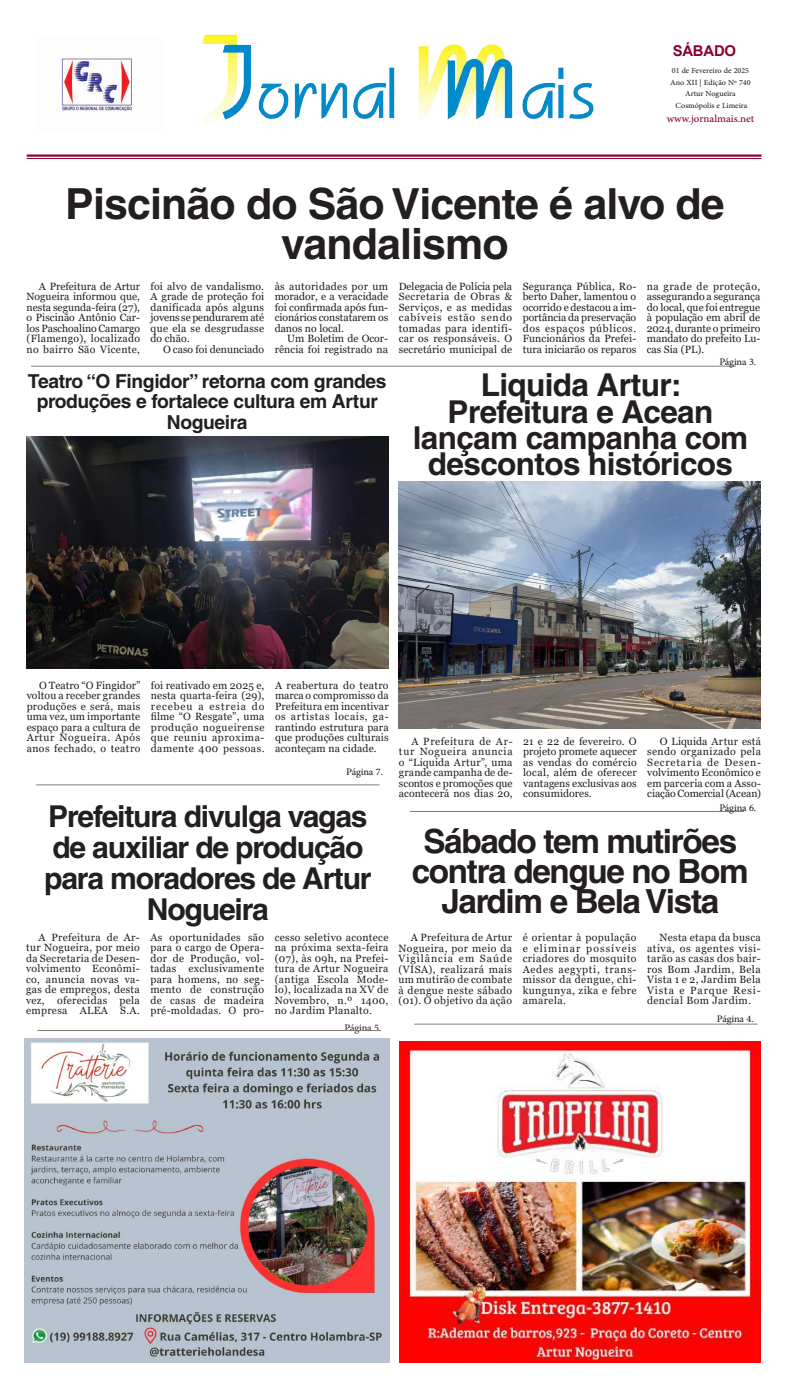
<style>
.page{position:relative;width:787px;height:1389px;background:#fff}
.page>*{position:absolute;margin:0;border:0;box-sizing:border-box;transform-origin:0 0}
.t1{font:700 42.88px/40.2px "Helvetica";letter-spacing:-.02em;color:#231f20;text-align:center}
.t2{font:700 33.25px/29.8px "Helvetica";letter-spacing:-.04em;color:#231f20;text-align:center}
.t3{font:700 31.5px/26.2px "Helvetica";letter-spacing:-.02em;color:#231f20;text-align:center}
.t4{font:700 30.1px/31px "Helvetica";letter-spacing:-.04em;color:#231f20;text-align:center}
.t5{font:700 19.25px/20.1px "Helvetica";letter-spacing:-.02em;color:#231f20;text-align:center}
.t6{font:14.88px "Adobe Arabic";color:#8b012f}
.t7{font:700 14.88px "Arial";letter-spacing:-.015em;color:#8b012f}
.t8{font:14px "Adobe Arabic";letter-spacing:-.01em;color:#231f20}
.t9{font:10.94px/11.4px "Adobe Arabic";color:#231f20;text-align:center}
.t10{font:10.5px/10.5px "Georgia";letter-spacing:.025em;color:#231f20;text-align:justify}
.t11{font:10.5px "Georgia";color:#231f20}
</style>
<div class="page">
<hr style="left:27px;top:155px;width:734px;height:2px;background:#8b012f">
<hr style="left:27px;top:158px;width:734px;height:1px;background:#8b012f">
<img style="left:202px;top:34px;width:392px;height:89px">
<img style="left:61px;top:58px;width:71px;height:54px">
<hr style="left:31px;top:366px;width:704px;height:1px;background:#7f7f7f">
<hr style="left:409px;top:811px;width:334px;height:1px;background:#7f7f7f">
<hr style="left:414px;top:1024px;width:343px;height:1px;background:#7f7f7f">
<hr style="left:36px;top:785px;width:343px;height:1px;background:#7f7f7f">
<hr style="left:37px;top:1030px;width:343px;height:1px;background:#7f7f7f">
<img style="left:399px;top:1042px;width:361px;height:320px">
<img style="left:25px;top:1039px;width:364px;height:324px">
<img style="left:26px;top:437px;width:362px;height:232px">
<img style="left:398px;top:481px;width:362px;height:248px">
<h3 class="t7" style="left:672px;top:40px;width:65px">SÁBADO</h3>
<p class="t9" style="left:670px;top:64px;width:82px">01 de Fevereiro de 2025<br>Ano XII | Edição Nº 740<br>Artur Nogueira<br>Cosmópolis e Limeira</p>
<h3 class="t6" style="left:666px;top:108px;width:89px">www.jornalmais.net</h3>
<h1 class="t1" style="left:65px;top:183px;width:660px">Piscinão do São Vicente é alvo de vandalismo</h1>
<p class="t10" style="left:27px;top:281px;width:115px;text-indent:12px">A Prefeitura de Artur Nogueira informou que, nesta segunda-feira (27), o Piscinão Antônio Car&shy;los Paschoalino Camargo (Flamengo), localizado no bairro São Vicente,</p>
<p class="t10" style="left:150px;top:281px;width:115px">foi alvo de vandalismo.<br>A grade de proteção foi danificada após alguns jovens se pendurarem até que ela se desgrudasse do chão.</p>
<p class="t10" style="left:398px;top:281px;width:115px">Delegacia de Polícia pela Secretaria de Obras &amp; Serviços, e as medidas cabíveis estão sendo tomadas para identifi&shy;car os responsáveis. O secretário municipal de</p>
<p class="t10" style="left:522px;top:281px;width:115px">Segurança Pública, Ro&shy;berto Daher, lamentou o ocorrido e destacou a im&shy;portância da preservação dos espaços públicos.<br>Funcionários da Prefei&shy;tura iniciarão os reparos</p>
<p class="t10" style="left:646px;top:281px;width:115px">na grade de proteção, assegurando a segurança do local, que foi entregue à população em abril de 2024, durante o primeiro mandato do prefeito Lu&shy;cas Sia (PL).</p>
<p class="t10" style="left:274px;top:281px;width:115px">às autoridades por um morador, e a veracidade foi confirmada após fun&shy;cionários constatarem os danos no local.</p>
<p class="t10" style="left:274px;top:334px;width:115px;text-align:right">Um Boletim de Ocor&shy;rência foi registrado na</p>
<p class="t11" style="left:163px;top:343px;width:103px">O caso foi denunciado</p>
<h3 class="t5" style="left:28px;top:371px;width:360px">Teatro “O Fingidor” retorna com grandes produções e fortalece cultura em Artur<br>Nogueira</h3>
<h3 class="t8" style="left:719px;top:352px;width:38px">Página 3.</h3>
<h3 class="t3" style="left:412px;top:372px;width:337px">Liquida Artur:<br>Prefeitura e Acean lançam campanha com descontos históricos</h3>
<p class="t10" style="left:27px;top:680px;width:115px;text-indent:12px">O Teatro “O Fingidor” voltou a receber grandes produções e será, mais uma vez, um importante espaço para a cultura de Artur Nogueira. Após anos fechado, o teatro</p>
<p class="t10" style="left:151px;top:680px;width:115px">foi reativado em 2025 e, nesta quarta-feira (29), recebeu a estreia do filme “O Resgate”, uma produção nogueirense que reuniu aproxima&shy;damente 400 pessoas.</p>
<p class="t10" style="left:275px;top:680px;width:115px">A reabertura do teatro marca o compromisso da Prefeitura em incentivar os artistas locais, ga&shy;rantindo estrutura para que produções culturais aconteçam na cidade.</p>
<h3 class="t8" style="left:346px;top:762px;width:38px">Página 7.</h3>
<h3 class="t4" style="left:44px;top:800px;width:329px">Prefeitura divulga vagas de auxiliar de produção para moradores de Artur<br>Nogueira</h3>
<p class="t10" style="left:26px;top:932px;width:115px;text-indent:12px">A Prefeitura de Ar&shy;tur Nogueira, por meio da Secretaria de Desen&shy;volvimento Econômi&shy;co, anuncia novas va&shy;gas de empregos, desta vez, oferecidas pela empresa ALEA S.A.</p>
<p class="t10" style="left:150px;top:932px;width:115px">As oportunidades são para o cargo de Opera&shy;dor de Produção, vol&shy;tadas exclusivamente para homens, no seg&shy;mento de construção de casas de madeira pré-moldadas. O pro-</p>
<p class="t10" style="left:274px;top:932px;width:115px">cesso seletivo acontece na próxima sexta-feira (07), às 09h, na Prefei&shy;tura de Artur Nogueira (antiga Escola Mode&shy;lo), localizada na XV de Novembro, n.º 1400, no Jardim Planalto.</p>
<h3 class="t8" style="left:344px;top:1018px;width:38px">Página 5.</h3>
<p class="t10" style="left:399px;top:736px;width:115px;text-indent:12px">A Prefeitura de Ar&shy;tur Nogueira anuncia o “Liquida Artur”, uma grande campanha de de&shy;scontos e promoções que acontecerá nos dias 20,</p>
<p class="t10" style="left:523px;top:736px;width:115px">21 e 22 de fevereiro. O projeto promete aquecer as vendas do comércio local, além de oferecer vantagens exclusivas aos consumidores.</p>
<p class="t10" style="left:647px;top:736px;width:115px;text-indent:12px">O Liquida Artur está sendo organizado pela Secretaria de Desen&shy;volvimento Econômico e em parceria com a Asso&shy;ciação Comercial (Acean)</p>
<h3 class="t8" style="left:719px;top:798px;width:38px">Página 6.</h3>
<h2 class="t2" style="left:411px;top:826px;width:338px">Sábado tem mutirões contra dengue no Bom<br>Jardim e Bela Vista</h2>
<p class="t10" style="left:398px;top:933px;width:115px;text-indent:12px">A Prefeitura de Artur Nogueira, por meio da Vigilância em Saúde (VISA), realizará mais um mutirão de combate à dengue neste sábado (01). O objetivo da ação</p>
<p class="t10" style="left:522px;top:933px;width:115px">é orientar à população e eliminar possíveis criadores do mosquito Aedes aegypti, trans&shy;missor da dengue, chi&shy;kungunya, zika e febre amarela.</p>
<p class="t10" style="left:646px;top:933px;width:115px;text-indent:12px">Nesta etapa da busca ativa, os agentes visi&shy;tarão as casas dos bair&shy;ros Bom Jardim, Bela Vista 1 e 2, Jardim Bela Vista e Parque Resi&shy;dencial Bom Jardim.</p>
<h3 class="t8" style="left:716px;top:1009px;width:38px">Página 4.</h3>
</div>
